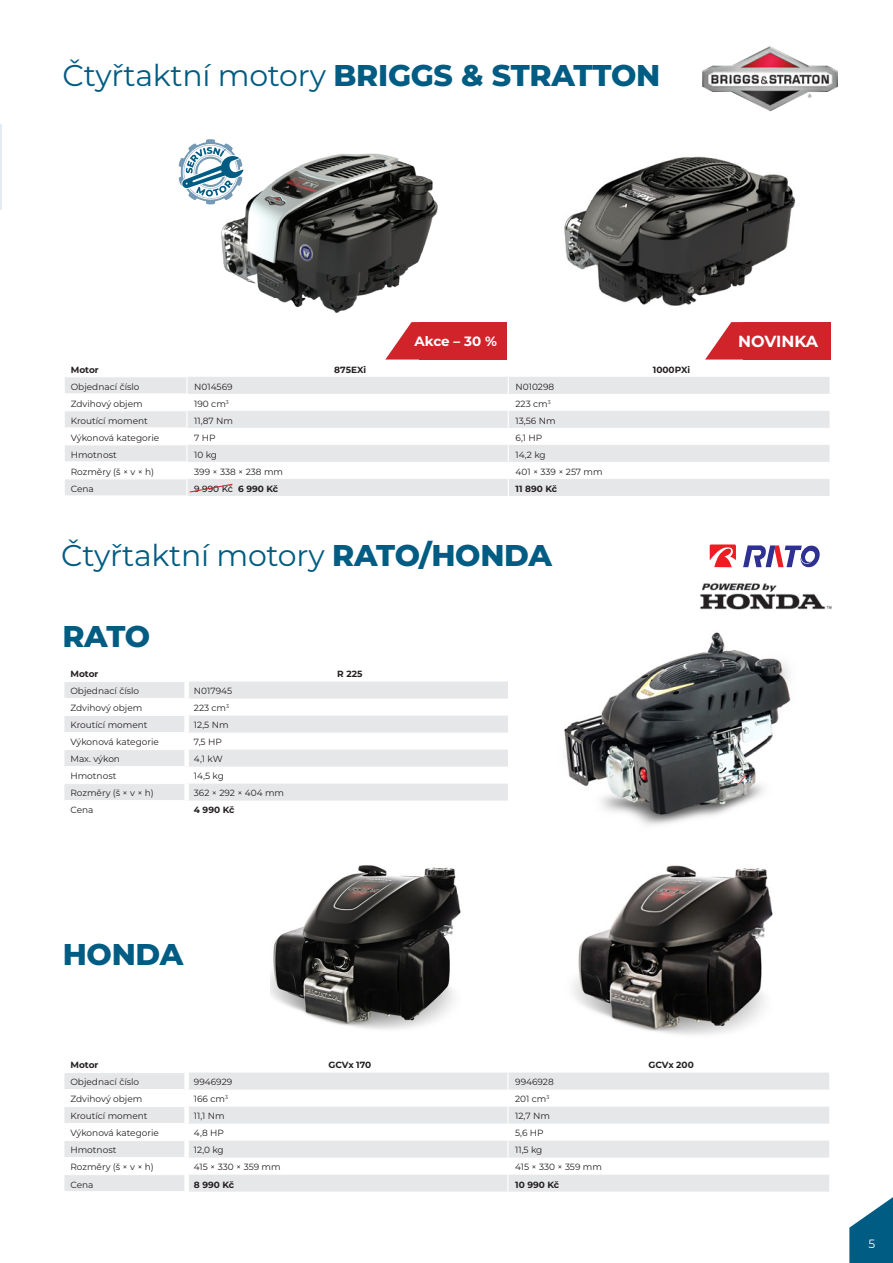
<style>
.page{position:relative;width:893px;height:1263px;background:#fff}
.page>*{position:absolute;margin:0;border:0;box-sizing:border-box;transform-origin:0 0}
.t1{font:30px "Montserrat";letter-spacing:-.01em;color:#005c82}
.t2{font:800 30px "Montserrat";letter-spacing:-.01em;color:#005c82}
.t3{font:700 16.05px "Montserrat";letter-spacing:-.01em;color:#fff}
.t4{font:700 13.5px "Montserrat";letter-spacing:-.005em;color:#fff}
.t5{font:12px "Montserrat";color:#fff}
.t6{font:9px "Montserrat";color:#231f20}
.t7{font:700 9px "Montserrat";color:#231f20}
.t8{font:500 9px "Montserrat";color:#231f20}
.s1{font-weight:800}
.s2{font-weight:700}
</style>
<div class="page">
<img style="left:221px;top:153px;width:217px;height:160px">
<svg style="left:179px;top:139px;width:64px;height:66px"></svg>
<svg style="left:385px;top:322px;width:34px;height:38px"></svg>
<div style="left:419px;top:322px;width:88px;height:38px;background:#d1232a"></div>
<img style="left:271px;top:865px;width:190px;height:165px">
<img style="left:573px;top:865px;width:200px;height:170px">
<hr style="left:0;top:124px;width:1px;height:85px;background:#7499b5">
<svg style="left:849px;top:1197px;width:44px;height:66px"></svg>
<svg style="left:65px;top:681px;width:443px;height:120px;fill:#e6e7e9"></svg>
<hr style="left:64px;top:681px;width:120px;height:1px;background:#fff">
<hr style="left:64px;top:698px;width:120px;height:1px;background:#fff">
<hr style="left:64px;top:715px;width:120px;height:1px;background:#fff">
<hr style="left:64px;top:732px;width:120px;height:1px;background:#fff">
<hr style="left:64px;top:783px;width:120px;height:1px;background:#fff">
<hr style="left:64px;top:800px;width:120px;height:1px;background:#fff">
<svg style="left:64px;top:682px;width:1px;height:118px"></svg>
<hr style="left:64px;top:749px;width:120px;height:1px;background:#fff">
<hr style="left:64px;top:766px;width:120px;height:1px;background:#fff">
<div style="left:184px;top:681px;width:5px;height:17px;background:#fff"></div>
<div style="left:184px;top:698px;width:5px;height:17px;background:#fff"></div>
<div style="left:184px;top:715px;width:5px;height:17px;background:#fff"></div>
<div style="left:184px;top:732px;width:5px;height:17px;background:#fff"></div>
<div style="left:184px;top:749px;width:5px;height:17px;background:#fff"></div>
<div style="left:184px;top:766px;width:5px;height:18px;background:#fff"></div>
<div style="left:184px;top:784px;width:5px;height:17px;background:#fff"></div>
<svg style="left:65px;top:1072px;width:764px;height:119px;fill:#e6e7e9"></svg>
<hr style="left:64px;top:1072px;width:120px;height:1px;background:#fff">
<hr style="left:64px;top:1089px;width:120px;height:1px;background:#fff">
<hr style="left:64px;top:1106px;width:120px;height:1px;background:#fff">
<hr style="left:64px;top:1123px;width:120px;height:1px;background:#fff">
<hr style="left:64px;top:1157px;width:120px;height:1px;background:#fff">
<hr style="left:64px;top:1174px;width:120px;height:1px;background:#fff">
<svg style="left:64px;top:1073px;width:1px;height:118px"></svg>
<hr style="left:64px;top:1140px;width:120px;height:1px;background:#fff">
<svg style="left:507px;top:1072px;width:1px;height:119px"></svg>
<div style="left:184px;top:1072px;width:5px;height:17px;background:#fff"></div>
<div style="left:184px;top:1089px;width:5px;height:17px;background:#fff"></div>
<div style="left:184px;top:1106px;width:5px;height:17px;background:#fff"></div>
<div style="left:184px;top:1123px;width:5px;height:17px;background:#fff"></div>
<div style="left:184px;top:1140px;width:5px;height:17px;background:#fff"></div>
<div style="left:184px;top:1157px;width:5px;height:17px;background:#fff"></div>
<div style="left:184px;top:1174px;width:5px;height:17px;background:#fff"></div>
<img style="left:564px;top:632px;width:227px;height:194px">
<hr style="left:0;top:1038px;width:1px;height:154px;background:#7499b5">
<svg style="left:65px;top:377px;width:764px;height:119px;fill:#e6e7e9"></svg>
<hr style="left:64px;top:377px;width:122px;height:1px;background:#fff">
<hr style="left:64px;top:394px;width:122px;height:1px;background:#fff">
<hr style="left:64px;top:411px;width:122px;height:1px;background:#fff">
<hr style="left:64px;top:428px;width:122px;height:1px;background:#fff">
<hr style="left:64px;top:462px;width:122px;height:1px;background:#fff">
<hr style="left:64px;top:479px;width:122px;height:1px;background:#fff">
<hr style="left:64px;top:445px;width:122px;height:1px;background:#fff">
<svg style="left:508px;top:377px;width:1px;height:119px"></svg>
<img style="left:702px;top:46px;width:136px;height:65px">
<svg style="left:186px;top:377px;width:47px;height:119px"></svg>
<img style="left:564px;top:156px;width:232px;height:150px">
<svg style="left:705px;top:322px;width:38px;height:38px"></svg>
<div style="left:743px;top:322px;width:88px;height:38px;background:#d1232a"></div>
<img style="left:700px;top:583px;width:132px;height:27px">
<svg style="left:710px;top:544px;width:26px;height:23px"></svg>
<svg style="left:743px;top:545px;width:77px;height:22px"></svg>
<p class="t1" style="left:63px;top:55px;width:599px">Čtyřtaktní motory <span class="s1">BRIGGS &amp; STRATTON</span></p>
<p class="t4" style="left:414px;top:331px;width:84px">Akce – 30 %</p>
<p class="t7" style="left:71px;top:363px;width:30px">Motor</p>
<p class="t7" style="left:334px;top:363px;width:33px">875EXi</p>
<p class="t7" style="left:653px;top:363px;width:39px">1000PXi</p>
<p class="t6" style="left:71px;top:380px;width:70px">Objednací číslo</p>
<p class="t6" style="left:194px;top:380px;width:40px">N014569</p>
<p class="t6" style="left:516px;top:380px;width:40px">N010298</p>
<p class="t6" style="left:71px;top:397px;width:74px">Zdvihový objem</p>
<p class="t6" style="left:194px;top:397px;width:36px">190 cm<sup>3</sup></p>
<p class="t6" style="left:516px;top:397px;width:37px">223 cm<sup>3</sup></p>
<p class="t6" style="left:71px;top:414px;width:79px">Kroutící moment</p>
<p class="t6" style="left:194px;top:414px;width:40px">11,87 Nm</p>
<p class="t6" style="left:516px;top:414px;width:42px">13,56 Nm</p>
<p class="t6" style="left:71px;top:431px;width:90px">Výkonová kategorie</p>
<p class="t6" style="left:194px;top:431px;width:23px">7 HP</p>
<p class="t6" style="left:516px;top:431px;width:28px">6,1 HP</p>
<p class="t6" style="left:71px;top:448px;width:47px">Hmotnost</p>
<p class="t6" style="left:194px;top:448px;width:24px">10 kg</p>
<p class="t6" style="left:516px;top:448px;width:32px">14,2 kg</p>
<p class="t6" style="left:71px;top:465px;width:85px">Rozměry (š × v × h)</p>
<p class="t6" style="left:194px;top:465px;width:90px">399 × 338 × 238 mm</p>
<p class="t6" style="left:516px;top:465px;width:89px">401 × 339 × 257 mm</p>
<p class="t6" style="left:71px;top:482px;width:25px">Cena</p>
<p class="t8" style="left:194px;top:482px;width:85px">9 990 Kč <span class="s2">6 990 Kč</span></p>
<p class="t7" style="left:516px;top:482px;width:43px">11 890 Kč</p>
<p class="t1" style="left:61px;top:535px;width:492px">Čtyřtaktní motory <span class="s1">RATO/HONDA</span></p>
<p class="t2" style="left:62px;top:614px;width:89px">RATO</p>
<p class="t7" style="left:70px;top:668px;width:30px">Motor</p>
<p class="t7" style="left:337px;top:668px;width:27px">R 225</p>
<p class="t6" style="left:70px;top:685px;width:70px">Objednací číslo</p>
<p class="t6" style="left:194px;top:685px;width:40px">N017945</p>
<p class="t6" style="left:70px;top:702px;width:74px">Zdvihový objem</p>
<p class="t6" style="left:194px;top:702px;width:37px">223 cm<sup>3</sup></p>
<p class="t6" style="left:70px;top:719px;width:79px">Kroutící moment</p>
<p class="t6" style="left:194px;top:719px;width:36px">12,5 Nm</p>
<p class="t6" style="left:70px;top:736px;width:90px">Výkonová kategorie</p>
<p class="t6" style="left:194px;top:736px;width:29px">7,5 HP</p>
<p class="t6" style="left:70px;top:753px;width:51px">Max. výkon</p>
<p class="t6" style="left:194px;top:753px;width:30px">4,1 kW</p>
<p class="t6" style="left:70px;top:770px;width:47px">Hmotnost</p>
<p class="t6" style="left:194px;top:770px;width:32px">14,5 kg</p>
<p class="t6" style="left:70px;top:787px;width:85px">Rozměry (š × v × h)</p>
<p class="t6" style="left:194px;top:787px;width:92px">362 × 292 × 404 mm</p>
<p class="t6" style="left:70px;top:804px;width:25px">Cena</p>
<p class="t7" style="left:194px;top:804px;width:42px">4 990 Kč</p>
<p class="t3" style="left:738px;top:329px;width:81px">NOVINKA</p>
<p class="t2" style="left:63px;top:932px;width:122px">HONDA</p>
<p class="t7" style="left:70px;top:1059px;width:30px">Motor</p>
<p class="t7" style="left:328px;top:1059px;width:44px">GCVx 170</p>
<p class="t7" style="left:648px;top:1059px;width:47px">GCVx 200</p>
<p class="t6" style="left:70px;top:1076px;width:70px">Objednací číslo</p>
<p class="t6" style="left:194px;top:1076px;width:40px">9946929</p>
<p class="t6" style="left:515px;top:1076px;width:40px">9946928</p>
<p class="t6" style="left:70px;top:1093px;width:74px">Zdvihový objem</p>
<p class="t6" style="left:194px;top:1093px;width:36px">166 cm<sup>3</sup></p>
<p class="t6" style="left:515px;top:1093px;width:36px">201 cm<sup>3</sup></p>
<p class="t6" style="left:70px;top:1110px;width:79px">Kroutící moment</p>
<p class="t6" style="left:194px;top:1110px;width:32px">11,1 Nm</p>
<p class="t6" style="left:515px;top:1110px;width:36px">12,7 Nm</p>
<p class="t6" style="left:70px;top:1127px;width:90px">Výkonová kategorie</p>
<p class="t6" style="left:194px;top:1127px;width:31px">4,8 HP</p>
<p class="t6" style="left:515px;top:1127px;width:30px">5,6 HP</p>
<p class="t6" style="left:70px;top:1144px;width:47px">Hmotnost</p>
<p class="t6" style="left:194px;top:1144px;width:31px">12,0 kg</p>
<p class="t6" style="left:515px;top:1144px;width:29px">11,5 kg</p>
<p class="t6" style="left:70px;top:1161px;width:85px">Rozměry (š × v × h)</p>
<p class="t6" style="left:194px;top:1161px;width:88px">415 × 330 × 359 mm</p>
<p class="t6" style="left:515px;top:1161px;width:88px">415 × 330 × 359 mm</p>
<p class="t6" style="left:70px;top:1178px;width:25px">Cena</p>
<p class="t7" style="left:194px;top:1178px;width:42px">8 990 Kč</p>
<p class="t7" style="left:515px;top:1178px;width:45px">10 990 Kč</p>
<p class="t5" style="left:868px;top:1235px;width:8px">5</p>
</div>
